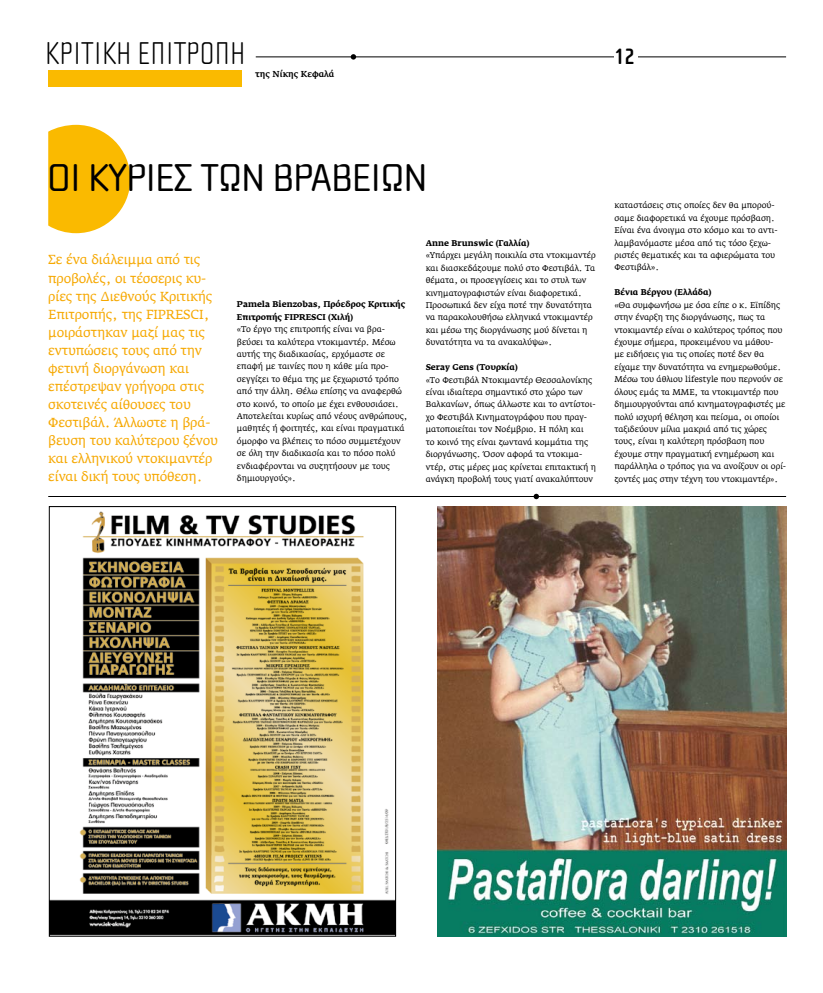
<style>
.page{position:relative;width:823px;height:993px;background:#fff}
.page>*{position:absolute;margin:0;border:0;box-sizing:border-box;transform-origin:0 0}
.t1{font:40px "Cholla Wide OS Gr";letter-spacing:-.02em;color:#000}
.t2{font:100 32.5px "Cholla Sans Gr";color:#000}
.t3{font:700 22.9px "Cholla Sans Gr";color:#000}
.t4{font:13px/18px "Fedra Serif AGR";letter-spacing:-.01em;color:#f6a800}
.t5{font:500 8.6px "Fedra Serif AGR";color:#000}
.t6{font:8.3px/12.4px "Fedra Serif AGR";color:#000}
.t7{font:700 8.3px/12.4px "Fedra Serif AGR";color:#000}
</style>
<div class="page">
<img style="left:51px;top:511px;width:342px;height:423px">
<div style="left:49px;top:506px;width:346px;height:430px;border:1px solid #000"></div>
<img style="left:437px;top:506px;width:348px;height:429px">
<svg style="left:533px;top:493px;width:5px;height:6px"></svg>
<hr style="left:48px;top:496px;width:737px;height:1px;background:#000">
<svg style="left:350px;top:54px;width:6px;height:6px"></svg>
<div style="left:48px;top:70px;width:194px;height:16px;background:#faba00"></div>
<hr style="left:255px;top:57px;width:530px;height:1px;background:#000">
<div style="left:614px;top:47px;width:23px;height:19px;background:#fff"></div>
<svg style="left:48px;top:125px;width:82px;height:108px;background:#fac426"></svg>
<h2 class="t2" style="left:45px;top:35px;width:201px">ΚΡΙΤΙΚΗ ΕΠΙΤΡΟΠΗ</h2>
<p class="t5" style="left:255px;top:69px;width:81px">της Νίκης Κεφαλά</p>
<h3 class="t3" style="left:614px;top:44px;width:22px">12</h3>
<h1 class="t1" style="left:47px;top:155px;width:381px">ΟΙ ΚΥΡΙΕΣ ΤΩΝ ΒΡΑΒΕΙΩΝ</h1>
<p class="t4" style="left:48px;top:251px;width:171px">Σε ένα διάλειμμα από τις προβολές, οι τέσσερις κυ&shy;ρίες της Διεθνούς Κριτικής<br>Επιτροπής, της FIPRESCI, μοιράστηκαν μαζί μας τις εντυπώσεις τους από την φετινή διοργάνωση και επέστρεψαν γρήγορα στις σκοτεινές αίθουσες του<br>Φεστιβάλ. Άλλωστε η βρά&shy;βευση του καλύτερου ξένου και ελληνικού ντοκιμαντέρ είναι δική τους υπόθεση.</p>
<p class="t7" style="left:237px;top:298px;width:170px">Pamela Bienzobas, Πρόεδρος Κριτικής<br>Επιτροπής FIPRESCI (Χιλή)</p>
<p class="t6" style="left:237px;top:323px;width:172px">«Το έργο της επιτροπής είναι να βρα&shy;βεύσει τα καλύτερα ντοκιμαντέρ. Μέσω αυτής της διαδικασίας, ερχόμαστε σε επαφή με ταινίες που η κάθε μία προ&shy;σεγγίζει το θέμα της με ξεχωριστό τρόπο από την άλλη. Θέλω επίσης να αναφερθώ στο κοινό, το οποίο με έχει ενθουσιάσει.<br>Αποτελείται κυρίως από νέους ανθρώπους, μαθητές ή φοιτητές, και είναι πραγματικά όμορφο να βλέπεις το πόσο συμμετέχουν σε όλη την διαδικασία και το πόσο πολύ ενδιαφέρονται να συζητήσουν με τους δημιουργούς».</p>
<p class="t7" style="left:425px;top:237px;width:105px">Anne Brunswic (Γαλλία)</p>
<p class="t6" style="left:425px;top:249px;width:171px">«Υπάρχει μεγάλη ποικιλία στα ντοκιμαντέρ και διασκεδάζουμε πολύ στο Φεστιβάλ. Τα θέματα, οι προσεγγίσεις και το στυλ των κινηματογραφιστών είναι διαφορετικά.<br>Προσωπικά δεν είχα ποτέ την δυνατότητα να παρακολουθήσω ελληνικά ντοκιμαντέρ και μέσω της διοργάνωσης μού δίνεται η δυνατότητα να τα ανακαλύψω».</p>
<p class="t7" style="left:425px;top:361px;width:94px">Seray Gens (Τουρκία)</p>
<p class="t6" style="left:425px;top:373px;width:172px">«Το Φεστιβάλ Ντοκιμαντέρ Θεσσαλονίκης είναι ιδιαίτερα σημαντικό στο χώρο των Βαλκανίων, όπως άλλωστε και το αντίστοι&shy;χο Φεστιβάλ Κινηματογράφου που πραγ&shy;ματοποιείται τον Νοέμβριο. Η πόλη και<br>το κοινό της είναι ζωντανά κομμάτια της διοργάνωσης. Όσον αφορά τα ντοκιμα&shy;ντέρ, στις μέρες μας κρίνεται επιτακτική η ανάγκη προβολή τους γιατί ανακαλύπτουν</p>
<p class="t6" style="left:614px;top:199px;width:165px">καταστάσεις στις οποίες δεν θα μπορού&shy;σαμε διαφορετικά να έχουμε πρόσβαση.<br>Είναι ένα άνοιγμα στο κόσμο και το αντι&shy;λαμβανόμαστε μέσα από τις τόσο ξεχω&shy;ριστές θεματικές και τα αφιερώματα του Φεστιβάλ».</p>
<p class="t7" style="left:614px;top:286px;width:99px">Βένια Βέργου (Ελλάδα)</p>
<p class="t6" style="left:614px;top:299px;width:173px">«Θα συμφωνήσω με όσα είπε ο κ. Εϊπίδης στην έναρξη της διοργάνωσης, πως τα ντοκιμαντέρ είναι ο καλύτερος τρόπος που έχουμε σήμερα, προκειμένου να μάθου-<br>με ειδήσεις για τις οποίες ποτέ δεν θα είχαμε την δυνατότητα να ενημερωθούμε.<br>Μέσω του άθλιου lifestyle που περνούν σε όλους εμάς τα ΜΜΕ, τα ντοκιμαντέρ που δημιουργούνται από κινηματογραφιστές με πολύ ισχυρή θέληση και πείσμα, οι οποίοι ταξιδεύουν μίλια μακριά από τις χώρες τους, είναι η καλύτερη πρόσβαση που έχουμε στην πραγματική ενημέρωση και παράλληλα ο τρόπος για να ανοίξουν οι ορί&shy;ζοντές μας στην τέχνη του ντοκιμαντέρ».</p>
</div>
